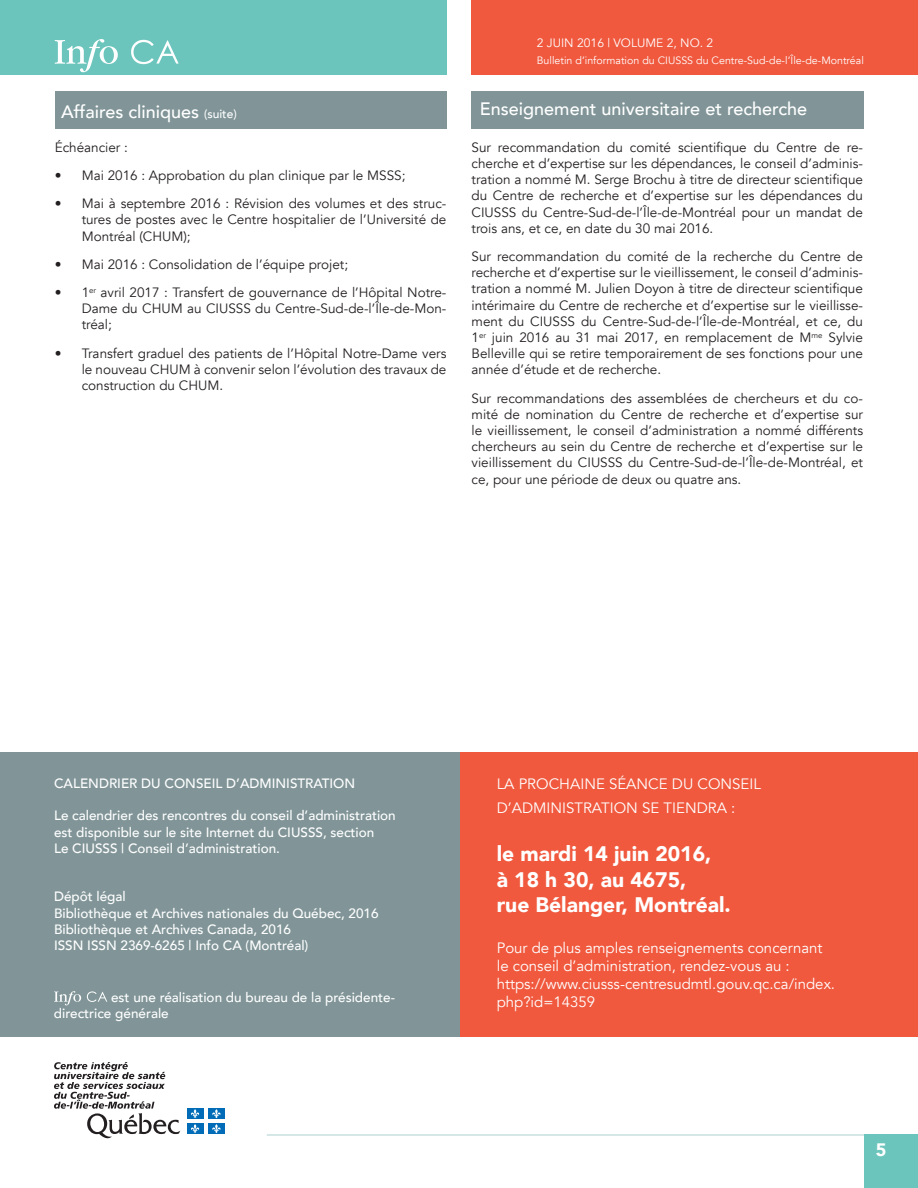
<style>
.page{position:relative;width:918px;height:1188px;background:#fff}
.page>*{position:absolute;margin:0;border:0;box-sizing:border-box;transform-origin:0 0}
.t1{font:900 21px/25.2px "Avenir";color:#fff}
.t2{font:500 18px "Avenir";color:#fff}
.t3{font:900 18px "Avenir";color:#fff}
.t4{font:15px/18px "Avenir";color:#fff}
.t5{font:13.5px/16.2px "Avenir";color:#231f20;text-align:justify}
.t6{font:500 13.5px/16.2px "Avenir";color:#fff}
.t7{font:12.15px "Avenir";color:#fff}
.t8{font:10.65px "Avenir";color:#fff}
.s1{font-size:12px}
</style>
<div class="page">
<hr style="left:267px;top:1134px;width:609px;height:2px;background:#429895">
<div style="left:864px;top:1134px;width:54px;height:54px;background:#6bc5bd"></div>
<svg style="left:54px;top:1062px;width:126px;height:77px"></svg>
<div style="left:187px;top:1109px;width:16px;height:10px;background:#006cb7"></div>
<svg style="left:191px;top:1109px;width:8px;height:9px"></svg>
<div style="left:208px;top:1109px;width:17px;height:10px;background:#006cb7"></div>
<svg style="left:212px;top:1109px;width:9px;height:9px"></svg>
<div style="left:187px;top:1124px;width:16px;height:10px;background:#006cb7"></div>
<svg style="left:191px;top:1124px;width:8px;height:9px"></svg>
<div style="left:208px;top:1124px;width:17px;height:10px;background:#006cb7"></div>
<svg style="left:212px;top:1124px;width:9px;height:9px"></svg>
<div style="left:0;top:0;width:446px;height:75px;background:#6bc5bd"></div>
<div style="left:472px;top:0;width:446px;height:75px;background:#f0593e"></div>
<svg style="left:55px;top:39px;width:124px;height:33px"></svg>
<div style="left:459px;top:753px;width:459px;height:284px;background:#f0593e"></div>
<div style="left:0;top:753px;width:459px;height:284px;background:#819598"></div>
<svg style="left:54px;top:991px;width:53px;height:14px"></svg>
<div style="left:472px;top:92px;width:392px;height:37px;background:#819598"></div>
<div style="left:55px;top:92px;width:391px;height:37px;background:#819598"></div>
<h2 class="t2" style="left:61px;top:97px;width:177px">Affaires cliniques <span class="s1">(suite)</span></h2>
<p class="t5" style="left:55px;top:139px;width:75px">Échéancier :</p>
<p class="t5" style="left:55px;top:168px;width:352px">• Mai 2016 : Approbation du plan clinique par le MSSS;</p>
<p class="t5" style="left:82px;top:196px;width:366px;text-indent:-27px">• Mai à septembre 2016 : Révision des volumes et des struc&shy;tures de postes avec le Centre hospitalier de l’Université de Montréal (CHUM);</p>
<p class="t5" style="left:55px;top:256px;width:295px">• Mai 2016 : Consolidation de l’équipe projet;</p>
<p class="t5" style="left:82px;top:285px;width:366px;text-indent:-27px">• 1<sup>er</sup> avril 2017 : Transfert de gouvernance de l’Hôpital Notre-Dame du CHUM au CIUSSS du Centre-Sud-de-l’Île-de-Mon&shy;tréal;</p>
<p class="t5" style="left:82px;top:345px;width:366px;text-indent:-27px">• Transfert graduel des patients de l’Hôpital N otre-Dame vers le nouveau CHUM à convenir selon l’évolution des travaux de construction du CHUM.</p>
<p class="t7" style="left:537px;top:36px;width:18px">2 juin</p>
<p class="t7" style="left:577px;top:36px;width:138px">2016 | volum e 2, no. 2</p>
<p class="t8" style="left:537px;top:54px;width:329px">Bulletin d’information du CIUSSS du Centre-Sud-de-l’Île-de-Montréal</p>
<h2 class="t2" style="left:480px;top:93px;width:329px">Enseignement universitaire et recherche</h2>
<p class="t5" style="left:472px;top:139px;width:393px">Sur recommandation du comité scientifique du Centre de re&shy;cherche et d’expertise sur les dépendances, le conseil d’adminis&shy;tration a nommé M. Serge Brochu à titre de directeur scientifique du Centre de recherche et d’expertise sur les dépendances du CIUSSS du Centre-Sud-de-l’Île-de-Montréal pour un mandat de trois ans, et ce, en date du 30 mai 2016.</p>
<p class="t5" style="left:472px;top:249px;width:393px">Sur recommandation du comité de la recherche du Centre de recherche et d’expertise sur le vieillissement, le conseil d’adminis&shy;tration a nommé M. Julien Doyon à titre de directeur scientifique intérimaire du Centre de recherche et d’expertise sur le vieillisse&shy;ment du CIUSSS du Centre-Sud-de-l’Île-de-Montréal, et ce, du 1<sup>er</sup> juin 2016 au 31 mai 2017, en remplacement de M<sup>me</sup> Sylvie Belleville qui se retire temporairement de ses fonctions pour une année d’étude et de recherche.</p>
<p class="t5" style="left:472px;top:390px;width:393px">Sur recommandations des assemblées de chercheurs et du co&shy;mité de nomination du Centre de recherche et d’expertise sur le vieillissement, le conseil d’administration a nommé différents chercheurs au sein du Centre de recherche et d’expertise sur le vieillissement du CIUSSS du Centre-Sud-de-l’Île-de-Montréal, et ce, pour une période de deux ou quatre ans.</p>
<p class="t6" style="left:54px;top:774px;width:303px">Calendrier du conseil d’adm inistration</p>
<p class="t6" style="left:54px;top:807px;width:343px">Le calendrier des rencontres du conseil d’administration est disponible sur le site I nternet du CI USSS, section<br>Le CI USSS | Conseil d’administration.</p>
<p class="t6" style="left:54px;top:888px;width:326px">Dépôt légal<br>Bibliothèque et Archives nationales du Québec, 2016<br>Bibliothèque et Archives Canada, 2016<br>I SSN I SSN 2369-6265 | I nfo CA (Montréal)</p>
<p class="t6" style="left:54px;top:988px;width:342px;text-indent:57px">est une réalisation du bureau de la présidente&shy;directrice générale</p>
<p class="t4" style="left:497px;top:776px;width:32px">La prochai</p>
<p class="t4" style="left:584px;top:776px;width:156px">ne séance du conseil</p>
<p class="t4" style="left:497px;top:799px;width:26px">d’admi</p>
<p class="t4" style="left:550px;top:799px;width:21px">nistratio</p>
<p class="t4" style="left:626px;top:799px;width:82px">n setiendra</p>
<p class="t4" style="left:731px;top:799px;width:6px">:</p>
<h1 class="t1" style="left:497px;top:841px;width:236px">le mardi 14 juin 2016,<br>à 18 h 30, au 4675,<br>rue Bélanger, Montréal.</h1>
<p class="t4" style="left:497px;top:939px;width:340px">Pour de plus amples renseignements concernant le conseil d’administration, rendez-vous au : https://www.ciusss-centresudmtl.gouv.qc.ca/index. php?id=14359</p>
<h2 class="t3" style="left:876px;top:1135px;width:12px">5</h2>
</div>
